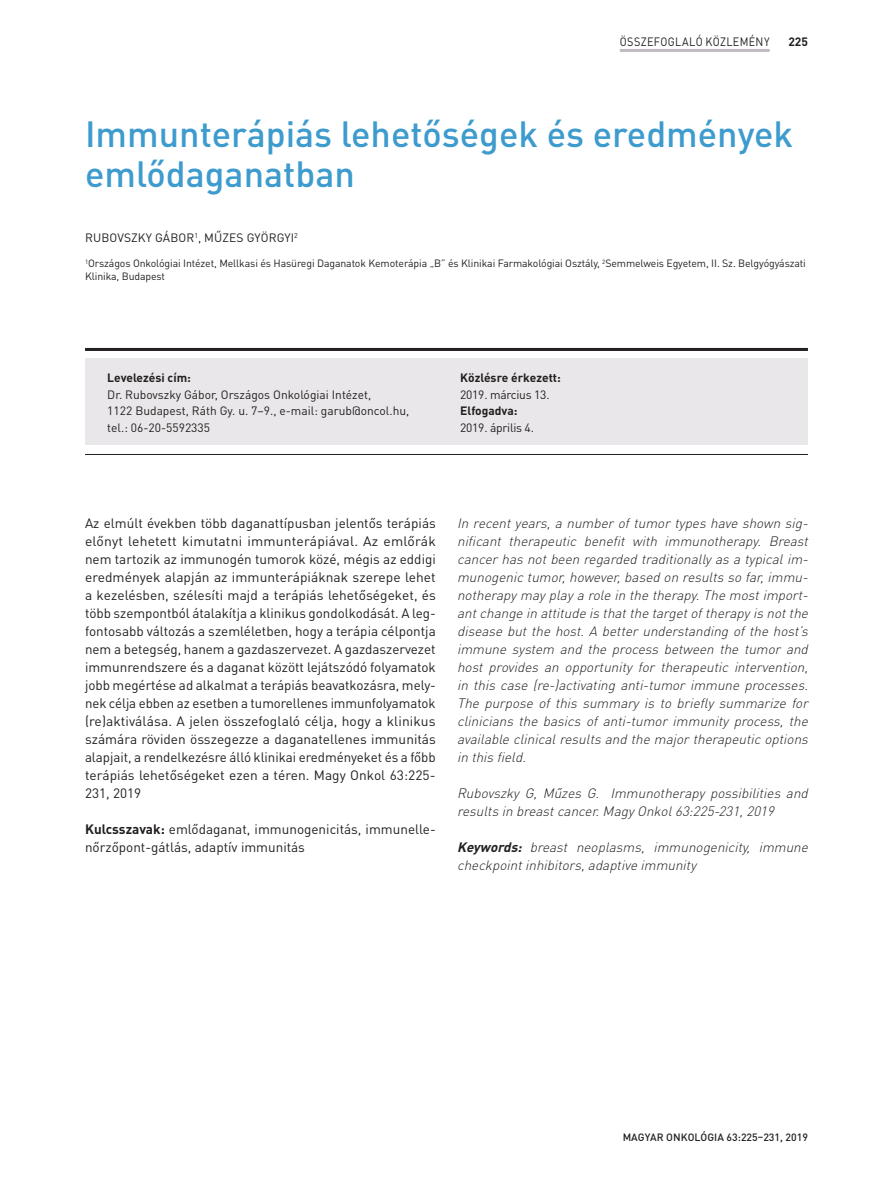
<style>
.page{position:relative;width:893px;height:1191px;background:#fff}
.page>*{position:absolute;margin:0;border:0;box-sizing:border-box;transform-origin:0 0}
.főcim{font:500 36px/40.5px "DIN Pro";color:#3d9bce}
.kenyér{font:13.5px/18px "DIN Pro";color:#231f20;text-align:justify}
.angol_bevezető{font:italic 300 13.5px/18px "DIN Pro";color:#231f20}
.levelezés{font:12px/16.5px "DIN Pro";color:#231f20}
.t1{font:700 12px "DIN Pro";color:#231f20}
.szerzők{font:12px "DIN Pro";letter-spacing:.01em;color:#231f20}
.levelezés-2{font:12px "DIN Pro";letter-spacing:-.02em;color:#231f20}
.levelezés-3{font:12px "DIN Pro";letter-spacing:.03em;color:#231f20;scale:.9 1}
.munkahely{font:10.5px/12.6px "DIN Pro";letter-spacing:-.01em;color:#231f20}
.t2{font:500 10.5px "DIN Pro";color:#231f20}
.s1{font-weight:700}
</style>
<div class="page">
<hr style="left:620px;top:49px;width:150px;height:3px;background:#c3b9c1">
<div style="left:85px;top:358px;width:723px;height:87px;background:#eae7ea"></div>
<hr style="left:85px;top:348px;width:723px;height:3px;background:#231f20">
<hr style="left:85px;top:454px;width:723px;height:1px;background:#231f20">
<p class="levelezés-3" style="left:620px;top:34px;width:168px">ÖSSZEFOGLALÓ KÖZLEMÉNY</p>
<p class="t1" style="left:788px;top:33px;width:21px">225</p>
<p class="főcim" style="left:85px;top:112px;width:710px">Immunterápiás lehetőségek és eredmények emlődaganatban</p>
<p class="szerzők" style="left:85px;top:229px;width:214px">RUBOVSZKY GÁBOR<sup>1</sup>, MŰZES GYÖRGYI<sup>2</sup></p>
<p class="munkahely" style="left:85px;top:257px;width:722px"><sup>1</sup>Országos Onkológiai Intézet, Mellkasi és Hasüregi Daganatok Kemoterápia „B” és Klinikai Farmakológiai Osztály, <sup>2</sup>Semmelweis Egyetem, II. Sz. Belgyógyászati<br>Klinika, Budapest</p>
<p class="t1" style="left:107px;top:369px;width:85px">Levelezési cím:</p>
<p class="levelezés" style="left:107px;top:385px;width:303px">Dr. Rubovszky Gábor, Országos Onkológiai Intézet,<br>1122 Budapest, Ráth Gy. u. 7−9., e-mail: garub@oncol.hu, tel.: 06-20-5592335</p>
<p class="t1" style="left:460px;top:369px;width:102px">Közlésre érkezett:</p>
<p class="levelezés-2" style="left:460px;top:386px;width:91px">2019. március 13.</p>
<p class="t1" style="left:460px;top:402px;width:59px">Elfogadva:</p>
<p class="levelezés-2" style="left:460px;top:419px;width:75px">2019. április 4.</p>
<p class="kenyér" style="left:85px;top:513px;width:353px">Az elmúlt években több daganattípusban jelentős terápiás előnyt lehetett kimutatni immunterápiával. Az emlőrák nem tartozik az immunogén tumorok közé, mégis az eddigi eredmények alapján az immunterápiáknak szerepe lehet a kezelésben, szélesíti majd a terápiás lehetőségeket, és több szempontból átalakítja a klinikus gondolkodását. A leg&shy;fontosabb változás a szemléletben, hogy a terápia célpontja nem a betegség, hanem a gazdaszervezet. A gazdaszervezet immunrendszere és a daganat között lejátszódó folyamatok jobb megértése ad alkalmat a terápiás beavatkozásra, mely&shy;nek célja ebben az esetben a tumorellenes immunfolyamatok (re)aktiválása. A jelen összefoglaló célja, hogy a klinikus számára röviden összegezze a daganatellenes immunitás alapjait, a rendelkezésre álló klinikai eredményeket és a főbb terápiás lehetőségeket ezen a téren. Magy Onkol 63:225- 231, 2019</p>
<p class="kenyér" style="left:85px;top:819px;width:352px"><span class="s1">Kulcsszavak:</span> emlődaganat, immunogenicitás, immunelle&shy;nőrzőpont-gátlás, adaptív immunitás</p>
<p class="angol_bevezető" style="left:457px;top:513px;width:356px;text-align:justify">In recent years, a number of tumor types have shown sig&shy;nificant therapeutic benefit with immunotherapy. Breast cancerhasnotbeen regarded traditionallyasa typicalim&shy;munogenictumor,however,based on resultsso far,immu&shy;notherapymayplaya role in the therapy.The mostimport&shy;antchange in attitude isthatthe targetoftherapyisnotthe disease but the host. A better understanding of the host’s immune system and the process between the tumor and host provides an opportunity for therapeutic intervention, in this case (re-)activating anti-tumor immune processes.<br>The purpose of this summary is to briefly summarize for clinicians the basics of anti-tumor immunity process, the available clinicalresultsand the majortherapeuticoptions in thisfield.</p>
<p class="angol_bevezető" style="left:457px;top:783px;width:356px">Rubovszky G, Műzes G. Immunotherapy possibilities and resultsin breastcancer.MagyOnkol63:225-231,2019</p>
<p class="angol_bevezető" style="left:457px;top:837px;width:356px"><span class="s1">Keywords:</span> breast neoplasms, immunogenicity, immune checkpointinhibitors,adaptive immunity</p>
<p class="t2" style="left:623px;top:1129px;width:187px">MAGYAR ONKOLÓGIA 63:225–231, 2019</p>
</div>
